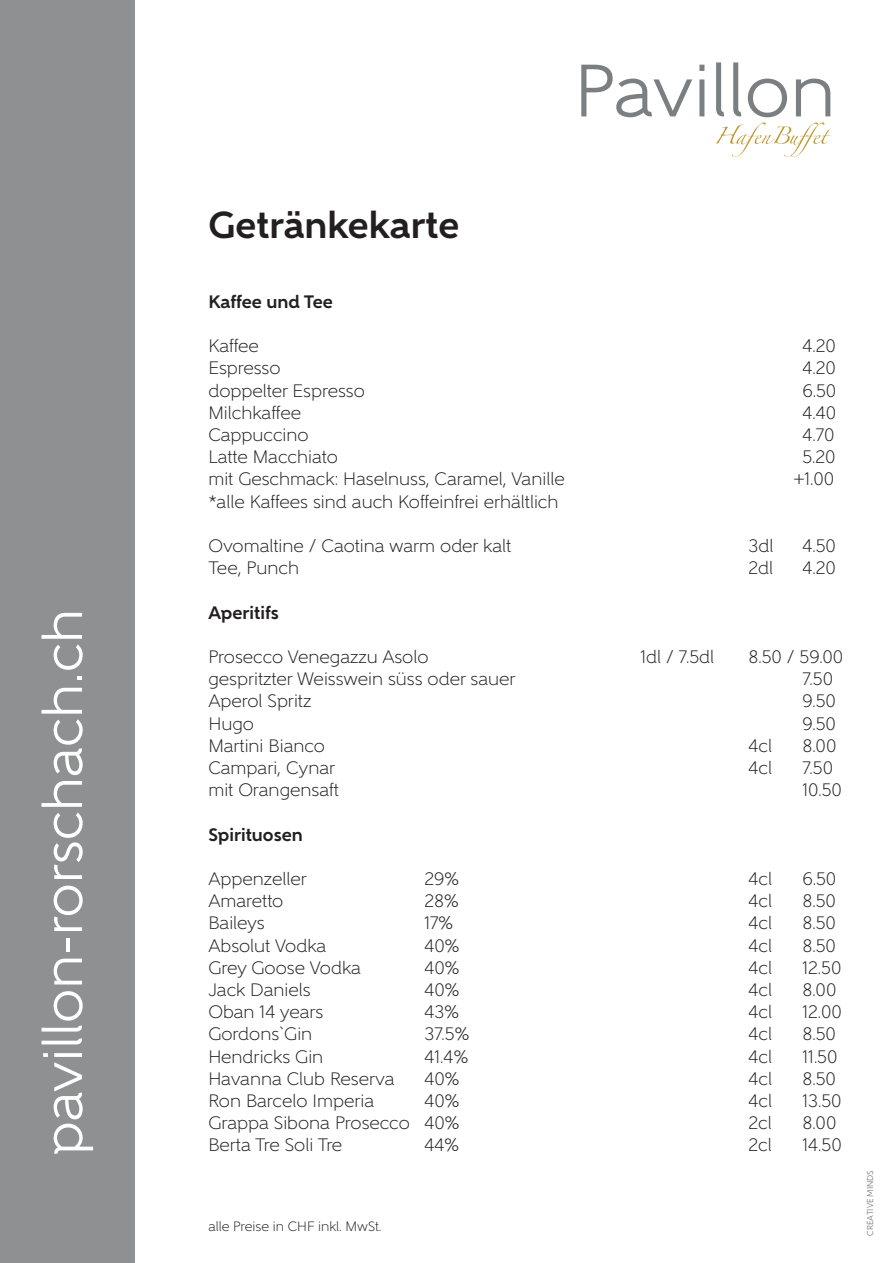
<style>
.page{position:relative;width:893px;height:1263px;background:#fff}
.page>*{position:absolute;margin:0;border:0;box-sizing:border-box;transform-origin:0 0}
.t1{font:73.95px "Gentleman 500";color:#7c7f81}
.t2{font:55.5px "Gentleman 500";color:#fff}
.t3{font:700 37.5px "Gentleman 800";color:#231f20}
.t4{font:300 18px "Gentleman 400";color:#231f20}
.t5{font:700 18px "Gentleman 800";color:#231f20}
.t6{font:300 13.5px "Gentleman 400";color:#231f20}
.t7{font:300 9px "Seravek";color:#75797a}
</style>
<div class="page">
<div style="left:0;top:0;width:135px;height:1263px;background:#8e9091"></div>
<svg style="left:716px;top:122px;width:114px;height:35px"></svg>
<h2 class="t2" style="left:30px;top:1155px;width:548px;rotate:-90deg">pavillon-rorschach.ch</h2>
<h1 class="t1" style="left:574px;top:47px;width:263px">Pavillon</h1>
<h3 class="t3" style="left:208px;top:202px;width:253px">Getränkekarte</h3>
<p class="t5" style="left:208px;top:291px;width:126px">Kaffee und Tee</p>
<p class="t4" style="left:208px;top:335px;width:52px">Kaffee</p>
<p class="t4" style="left:802px;top:335px;width:35px">4.20</p>
<p class="t4" style="left:208px;top:357px;width:74px">Espresso</p>
<p class="t4" style="left:802px;top:357px;width:35px">4.20</p>
<p class="t4" style="left:208px;top:380px;width:158px">doppelter Espresso</p>
<p class="t4" style="left:802px;top:380px;width:35px">6.50</p>
<p class="t4" style="left:208px;top:402px;width:94px">Milchkaffee</p>
<p class="t4" style="left:802px;top:402px;width:35px">4.40</p>
<p class="t4" style="left:208px;top:424px;width:102px">Cappuccino</p>
<p class="t4" style="left:802px;top:424px;width:34px">4.70</p>
<p class="t4" style="left:208px;top:446px;width:131px">Latte Macchiato</p>
<p class="t4" style="left:802px;top:446px;width:35px">5.20</p>
<p class="t4" style="left:208px;top:468px;width:358px">mit Geschmack: Haselnuss, Caramel, Vanille</p>
<p class="t4" style="left:793px;top:468px;width:42px">+1.00</p>
<p class="t4" style="left:208px;top:491px;width:352px">*alle Kaffees sind auch Koffeinfrei erhältlich</p>
<p class="t4" style="left:208px;top:535px;width:304px">Ovomaltine / Caotina warm oder kalt</p>
<p class="t4" style="left:748px;top:535px;width:26px">3dl</p>
<p class="t4" style="left:802px;top:535px;width:35px">4.50</p>
<p class="t4" style="left:208px;top:557px;width:92px">Tee, Punch</p>
<p class="t4" style="left:748px;top:557px;width:26px">2dl</p>
<p class="t4" style="left:802px;top:557px;width:35px">4.20</p>
<p class="t5" style="left:208px;top:601px;width:72px">Aperitifs</p>
<p class="t4" style="left:208px;top:646px;width:222px">Prosecco Venegazzu Asolo</p>
<p class="t4" style="left:640px;top:646px;width:75px">1dl / 7.5dl</p>
<p class="t4" style="left:748px;top:646px;width:96px">8.50 / 59.00</p>
<p class="t4" style="left:208px;top:668px;width:309px">gespritzter Weisswein süss oder sauer</p>
<p class="t4" style="left:802px;top:668px;width:32px">7.50</p>
<p class="t4" style="left:208px;top:690px;width:105px">Aperol Spritz</p>
<p class="t4" style="left:802px;top:690px;width:35px">9.50</p>
<p class="t4" style="left:208px;top:713px;width:47px">Hugo</p>
<p class="t4" style="left:802px;top:713px;width:35px">9.50</p>
<p class="t4" style="left:208px;top:735px;width:118px">Martini Bianco</p>
<p class="t4" style="left:748px;top:735px;width:25px">4cl</p>
<p class="t4" style="left:802px;top:735px;width:36px">8.00</p>
<p class="t4" style="left:208px;top:757px;width:128px">Campari, Cynar</p>
<p class="t4" style="left:748px;top:757px;width:25px">4cl</p>
<p class="t4" style="left:802px;top:757px;width:32px">7.50</p>
<p class="t4" style="left:208px;top:779px;width:132px">mit Orangensaft</p>
<p class="t4" style="left:802px;top:779px;width:41px">10.50</p>
<p class="t5" style="left:208px;top:823px;width:96px">Spirituosen</p>
<p class="t4" style="left:208px;top:868px;width:100px">Appenzeller</p>
<p class="t4" style="left:424px;top:868px;width:36px">29%</p>
<p class="t4" style="left:748px;top:868px;width:25px">4cl</p>
<p class="t4" style="left:802px;top:868px;width:35px">6.50</p>
<p class="t4" style="left:208px;top:890px;width:77px">Amaretto</p>
<p class="t4" style="left:424px;top:890px;width:36px">28%</p>
<p class="t4" style="left:748px;top:890px;width:25px">4cl</p>
<p class="t4" style="left:802px;top:890px;width:35px">8.50</p>
<p class="t4" style="left:208px;top:912px;width:58px">Baileys</p>
<p class="t4" style="left:424px;top:912px;width:30px">17%</p>
<p class="t4" style="left:748px;top:912px;width:25px">4cl</p>
<p class="t4" style="left:802px;top:912px;width:35px">8.50</p>
<p class="t4" style="left:208px;top:935px;width:119px">Absolut Vodka</p>
<p class="t4" style="left:424px;top:935px;width:37px">40%</p>
<p class="t4" style="left:748px;top:935px;width:25px">4cl</p>
<p class="t4" style="left:802px;top:935px;width:35px">8.50</p>
<p class="t4" style="left:208px;top:957px;width:154px">Grey Goose Vodka</p>
<p class="t4" style="left:424px;top:957px;width:37px">40%</p>
<p class="t4" style="left:748px;top:957px;width:25px">4cl</p>
<p class="t4" style="left:802px;top:957px;width:41px">12.50</p>
<p class="t4" style="left:208px;top:979px;width:104px">Jack Daniels</p>
<p class="t4" style="left:424px;top:979px;width:37px">40%</p>
<p class="t4" style="left:748px;top:979px;width:25px">4cl</p>
<p class="t4" style="left:802px;top:979px;width:36px">8.00</p>
<p class="t4" style="left:208px;top:1001px;width:117px">Oban 14 years</p>
<p class="t4" style="left:424px;top:1001px;width:36px">43%</p>
<p class="t4" style="left:748px;top:1001px;width:25px">4cl</p>
<p class="t4" style="left:802px;top:1001px;width:41px">12.00</p>
<p class="t4" style="left:208px;top:1023px;width:105px">Gordons`Gin</p>
<p class="t4" style="left:424px;top:1023px;width:46px">37.5%</p>
<p class="t4" style="left:748px;top:1023px;width:25px">4cl</p>
<p class="t4" style="left:802px;top:1023px;width:35px">8.50</p>
<p class="t4" style="left:208px;top:1046px;width:116px">Hendricks Gin</p>
<p class="t4" style="left:424px;top:1046px;width:45px">41.4%</p>
<p class="t4" style="left:748px;top:1046px;width:25px">4cl</p>
<p class="t4" style="left:802px;top:1046px;width:37px">11.50</p>
<p class="t4" style="left:208px;top:1068px;width:188px">Havanna Club Reserva</p>
<p class="t4" style="left:424px;top:1068px;width:37px">40%</p>
<p class="t4" style="left:748px;top:1068px;width:25px">4cl</p>
<p class="t4" style="left:802px;top:1068px;width:35px">8.50</p>
<p class="t4" style="left:208px;top:1090px;width:167px">Ron Barcelo Imperia</p>
<p class="t4" style="left:424px;top:1090px;width:37px">40%</p>
<p class="t4" style="left:748px;top:1090px;width:25px">4cl</p>
<p class="t4" style="left:802px;top:1090px;width:41px">13.50</p>
<p class="t4" style="left:208px;top:1112px;width:253px">Grappa Sibona Prosecco 40%</p>
<p class="t4" style="left:748px;top:1112px;width:25px">2cl</p>
<p class="t4" style="left:802px;top:1112px;width:36px">8.00</p>
<p class="t4" style="left:208px;top:1134px;width:135px">Berta Tre Soli Tre</p>
<p class="t4" style="left:424px;top:1134px;width:36px">44%</p>
<p class="t4" style="left:748px;top:1134px;width:25px">2cl</p>
<p class="t4" style="left:802px;top:1134px;width:41px">14.50</p>
<p class="t6" style="left:208px;top:1218px;width:174px">alle Preise in CHF inkl. MwSt.</p>
<p class="t7" style="left:865px;top:1235px;width:67px;rotate:-90deg">CREATIVE MINDS</p>
</div>
